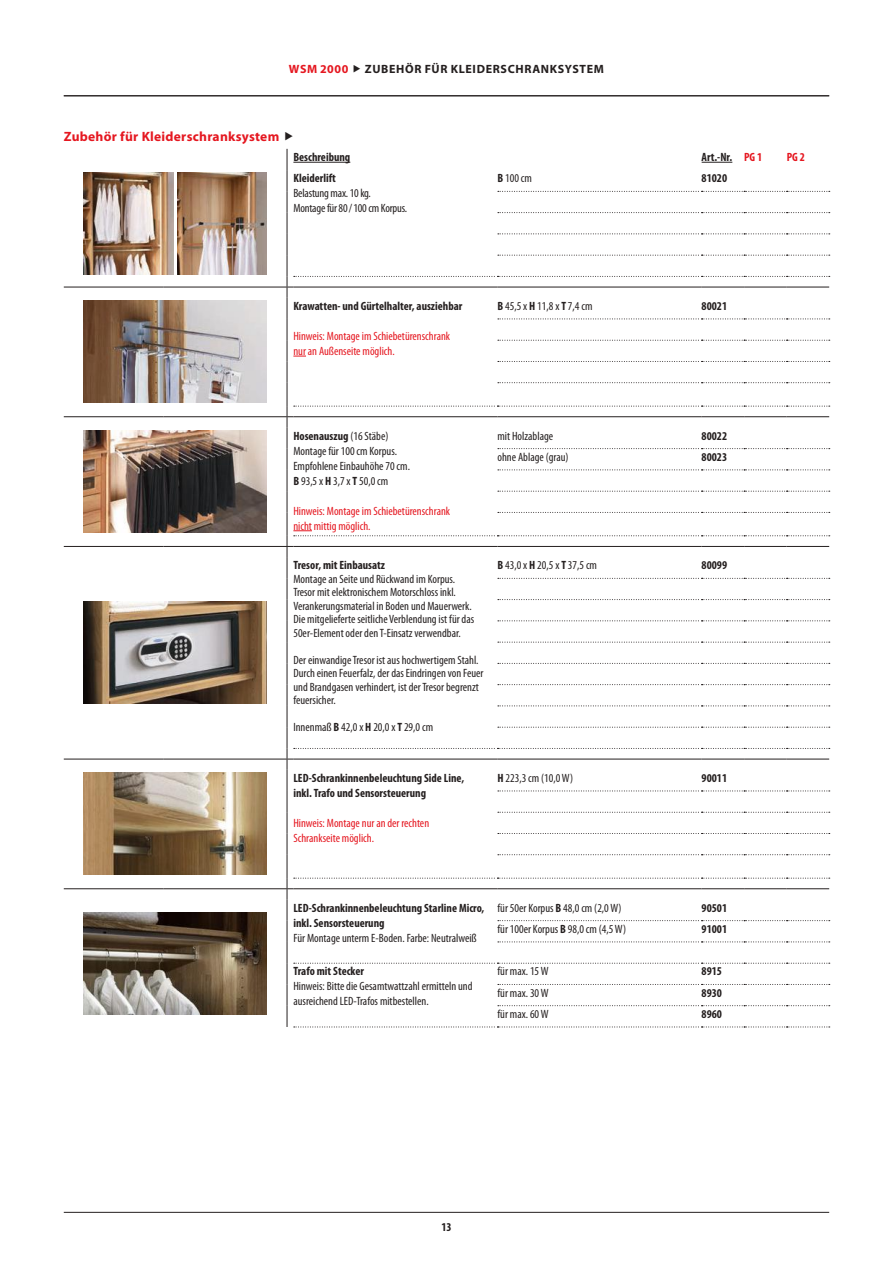
<style>
.page{position:relative;width:893px;height:1263px;background:#fff}
.page>*{position:absolute;margin:0;border:0;box-sizing:border-box;transform-origin:0 0}
.t1{font:700 13.5px "Myriad Pro";letter-spacing:.02em;color:#e51720}
.t2{font:condensed 12px/13.5px "Myriad Pro";color:#241f1f}
.t3{font:700 condensed 12px/15px "Myriad Pro";color:#241f1f}
.t4{font:condensed 12px/15px "Myriad Pro";color:#e51720}
.t5{font:700 12px "Myriad Pro";letter-spacing:.055em;color:#241f1f}
.t6{font:700 12px "Myriad Pro";letter-spacing:.045em;color:#e51720}
.t7{font:700 condensed 12px "Myriad Pro";color:#e51720}
.s1{color:#e51720}
.s2{font-weight:700}
</style>
<div class="page">
<hr style="left:64px;top:1212px;width:765px;height:1px;background:#241f1f">
<hr style="left:64px;top:95px;width:765px;height:1px;background:#241f1f">
<hr style="left:64px;top:287px;width:100px;height:1px;background:#241f1f">
<hr style="left:164px;top:287px;width:123px;height:1px;background:#241f1f">
<hr style="left:64px;top:416px;width:100px;height:1px;background:#241f1f">
<hr style="left:164px;top:416px;width:123px;height:1px;background:#241f1f">
<hr style="left:64px;top:546px;width:100px;height:1px;background:#241f1f">
<hr style="left:164px;top:546px;width:123px;height:1px;background:#241f1f">
<hr style="left:64px;top:759px;width:100px;height:1px;background:#241f1f">
<hr style="left:164px;top:759px;width:123px;height:1px;background:#241f1f">
<hr style="left:64px;top:888px;width:100px;height:1px;background:#241f1f">
<hr style="left:164px;top:888px;width:123px;height:1px;background:#241f1f">
<img style="left:84px;top:172px;width:89px;height:102px">
<img style="left:177px;top:172px;width:90px;height:102px">
<img style="left:84px;top:301px;width:183px;height:102px">
<img style="left:84px;top:431px;width:183px;height:102px">
<svg style="left:287px;top:149px;width:543px;height:878px"></svg>
<img style="left:84px;top:602px;width:183px;height:102px">
<img style="left:84px;top:773px;width:183px;height:102px">
<img style="left:84px;top:912px;width:183px;height:102px">
<p class="t6" style="left:289px;top:61px;width:61px">WSM 2000</p>
<p class="t5" style="left:365px;top:61px;width:241px">ZUBEHÖR FÜR KLEIDERSCHRANKSYSTEM</p>
<p class="t1" style="left:64px;top:128px;width:217px">Zubehör für Kleiderschranksystem</p>
<p class="t3" style="left:293px;top:149px;width:58px">Beschreibung</p>
<p class="t3" style="left:702px;top:149px;width:62px">Art.-Nr. <span class="s1">PG 1</span></p>
<p class="t7" style="left:787px;top:150px;width:20px">PG 2</p>
<p class="t3" style="left:293px;top:171px;width:44px">Kleiderlift</p>
<p class="t2" style="left:293px;top:186px;width:115px;line-height:15px">Belastung max. 10 kg.<br>Montage für 80/100 cm Korpus.</p>
<p class="t2" style="left:497px;top:171px;width:36px"><span class="s2">B</span> 100 cm</p>
<p class="t3" style="left:702px;top:171px;width:27px">81020</p>
<p class="t3" style="left:293px;top:298px;width:170px">Krawatten- und Gürtelhalter, ausziehbar</p>
<p class="t4" style="left:293px;top:328px;width:158px">Hinweis: Montage im Schiebetürenschrank nur an Außenseite möglich.</p>
<p class="t2" style="left:497px;top:299px;width:96px"><span class="s2">B</span> 45,5 x <span class="s2">H</span> 11,8 x <span class="s2">T</span> 7,4 cm</p>
<p class="t3" style="left:702px;top:298px;width:27px">80021</p>
<p class="t2" style="left:293px;top:428px;width:118px;line-height:15px"><span class="s2">Hosenauszug</span> (16 Stäbe)<br>Montage für 100 cm Korpus.<br>Empfohlene Einbauhöhe 70 cm.<br><span class="s2">B</span> 93,5 x <span class="s2">H</span> 3,7 x <span class="s2">T</span> 50,0 cm</p>
<p class="t4" style="left:293px;top:503px;width:158px">Hinweis: Montage im Schiebetürenschrank nicht mittig möglich.</p>
<p class="t3" style="left:293px;top:557px;width:93px">Tresor, mit Einbausatz</p>
<p class="t2" style="left:293px;top:572px;width:182px">Montage an Seite und Rückwand im Korpus.<br>Tresor mit elektronischem Motorschloss inkl.<br>Verankerungsmaterial in Boden und Mauerwerk.<br>Die mitgelieferte seitliche Verblendung ist für das 50er-Element oder den T-Einsatz verwendbar.</p>
<p class="t2" style="left:293px;top:653px;width:192px">Der einwandige Tresor ist aus hochwertigem Stahl.<br>Durch einen Feuerfalz, der das Eindringen von Feuer und Brandgasen verhindert, ist der Tresor begrenzt feuersicher.</p>
<p class="t2" style="left:293px;top:720px;width:141px">Innenmaß <span class="s2">B</span> 42,0 x <span class="s2">H</span> 20,0 x <span class="s2">T</span> 29,0 cm</p>
<p class="t2" style="left:497px;top:429px;width:57px">mit Holzablage</p>
<p class="t3" style="left:702px;top:428px;width:27px">80022</p>
<p class="t2" style="left:497px;top:450px;width:73px">ohne Ablage (grau)</p>
<p class="t3" style="left:702px;top:449px;width:27px">80023</p>
<p class="t2" style="left:497px;top:558px;width:101px"><span class="s2">B</span> 43,0 x <span class="s2">H</span> 20,5 x <span class="s2">T</span> 37,5 cm</p>
<p class="t3" style="left:702px;top:557px;width:27px">80099</p>
<p class="t3" style="left:293px;top:770px;width:172px">LED-Schrankinnenbeleuchtung Side Line, inkl. Trafo und Sensorsteuerung</p>
<p class="t4" style="left:293px;top:815px;width:137px">Hinweis: Montage nur an der rechten<br>Schrankseite möglich.</p>
<p class="t2" style="left:497px;top:771px;width:77px"><span class="s2">H</span> 223,3 cm (10,0 W)</p>
<p class="t3" style="left:702px;top:770px;width:27px">90011</p>
<p class="t3" style="left:293px;top:900px;width:192px">LED-Schrankinnenbeleuchtung Starline Micro, inkl. Sensorsteuerung</p>
<p class="t2" style="left:293px;top:931px;width:185px">Für Montage unterm E-Boden. Farbe: Neutralweiß</p>
<p class="t3" style="left:293px;top:964px;width:72px">Trafo mit Stecker</p>
<p class="t2" style="left:293px;top:979px;width:181px;line-height:15px">Hinweis: Bitte die Gesamtwattzahl ermitteln und ausreichend LED-Trafos mitbestellen.</p>
<p class="t2" style="left:497px;top:901px;width:125px">für 50er Korpus <span class="s2">B</span> 48,0 cm (2,0 W)</p>
<p class="t3" style="left:702px;top:900px;width:27px">90501</p>
<p class="t2" style="left:497px;top:922px;width:130px">für 100er Korpus <span class="s2">B</span> 98,0 cm (4,5 W)</p>
<p class="t3" style="left:702px;top:921px;width:27px">91001</p>
<p class="t2" style="left:497px;top:964px;width:53px">für max. 15 W</p>
<p class="t3" style="left:702px;top:964px;width:22px">8915</p>
<p class="t2" style="left:497px;top:986px;width:53px">für max. 30 W</p>
<p class="t3" style="left:702px;top:985px;width:22px">8930</p>
<p class="t2" style="left:497px;top:1007px;width:53px">für max. 60 W</p>
<p class="t3" style="left:702px;top:1006px;width:22px">8960</p>
<p class="t3" style="left:441px;top:1219px;width:12px">13</p>
</div>
